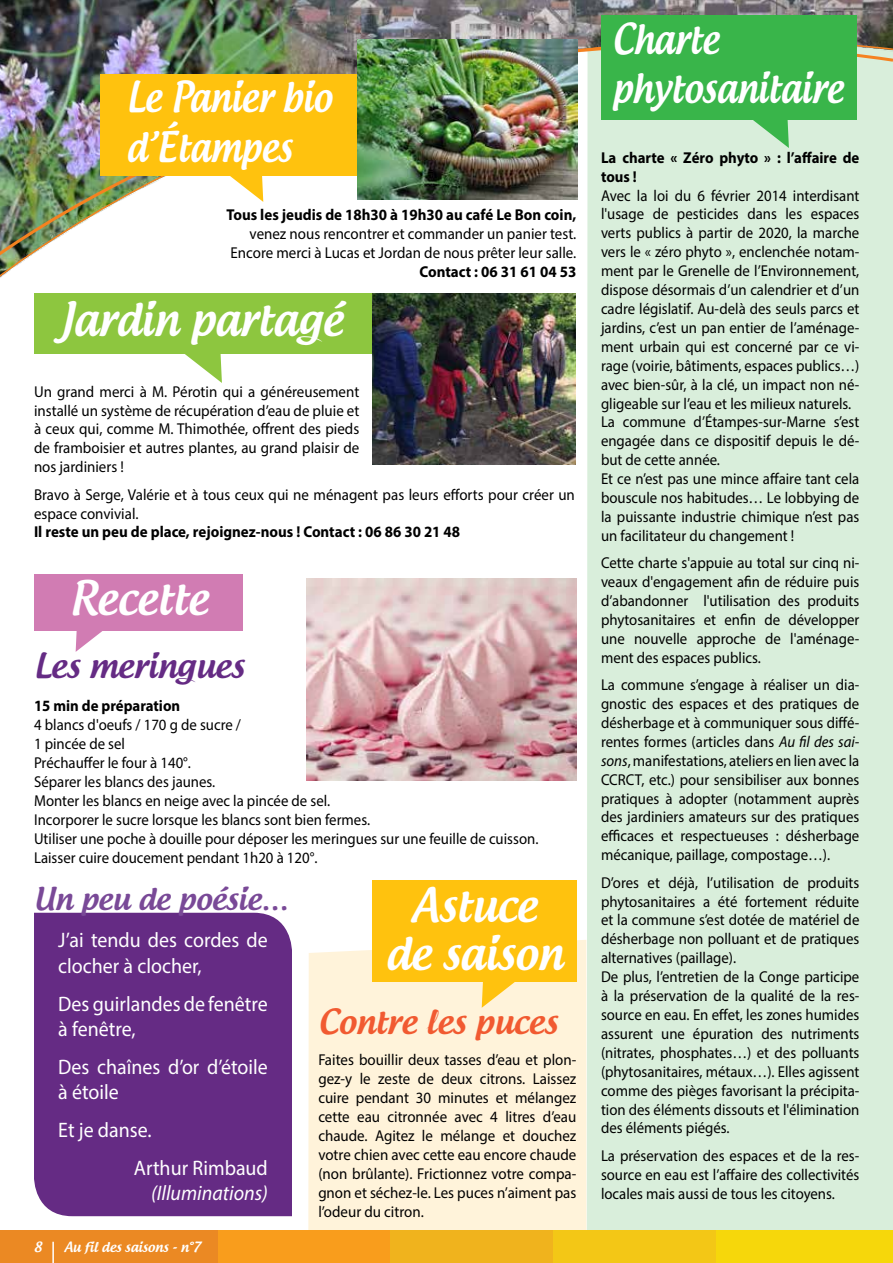
<style>
.page{position:relative;width:893px;height:1263px;background:#fff}
.page>*{position:absolute;margin:0;border:0;box-sizing:border-box;transform-origin:0 0}
.t1{font:500 45px/48px "Androgyne";color:#fff;text-align:center;scale:.95 1}
.t2{font:500 40.5px/49.5px "Androgyne";color:#fff;scale:.87 1}
.t3{font:500 33px "Androgyne";color:#f15a31}
.t4{font:500 33px "Androgyne";color:#652b84}
.t5{font:500 30px "Androgyne";color:#794997}
.t6{font:21px/25.2px "Myriad Pro";color:#fff;scale:.95 1}
.t7{font:italic 21px "Myriad Pro";color:#fff;scale:.95 1}
.t8{font:15.75px/18.9px "Myriad Pro";color:#000;scale:.94 1}
.t9{font:15.75px/18.9px "Myriad Pro";color:#000;text-align:justify;scale:.95 1}
.t10{font:700 15.75px "Myriad Pro";color:#000;scale:.95 1}
.t11{font:700 15.75px/18.9px "Myriad Pro";color:#000;scale:.94 1}
.t12{font:500 13.5px "Androgyne";color:#fff}
.s1{font-style:italic}
</style>
<div class="page">
<div style="left:308px;top:940px;width:278px;height:290px;background:#fff3da"></div>
<div style="left:587px;top:320px;width:306px;height:910px;background:#d9eedb"></div>
<div style="left:371px;top:300px;width:522px;height:20px;background:#d9eedb"></div>
<img style="left:0;top:0;width:893px;height:300px">
<div style="left:34px;top:293px;width:337px;height:61px;background:#8dc63f"></div>
<svg style="left:185px;top:354px;width:37px;height:29px"></svg>
<div style="left:601px;top:15px;width:256px;height:104px;background:#39b54a"></div>
<svg style="left:750px;top:119px;width:39px;height:29px"></svg>
<div style="left:34px;top:913px;width:258px;height:303px;background:#652b84"></div>
<div style="left:34px;top:574px;width:208px;height:56px;background:#d17cb3"></div>
<svg style="left:76px;top:630px;width:39px;height:22px"></svg>
<img style="left:306px;top:578px;width:270px;height:203px">
<div style="left:372px;top:880px;width:204px;height:102px;background:#ffc20e"></div>
<svg style="left:482px;top:982px;width:39px;height:26px"></svg>
<div style="left:100px;top:74px;width:258px;height:102px;background:#ffc20e"></div>
<svg style="left:224px;top:176px;width:39px;height:26px"></svg>
<img style="left:372px;top:293px;width:203px;height:171px">
<img style="left:357px;top:39px;width:220px;height:161px">
<div style="left:0;top:1230px;width:219px;height:33px;background:#eb8923"></div>
<div style="left:218px;top:1230px;width:177px;height:33px;background:#f99d1c"></div>
<div style="left:390px;top:1230px;width:177px;height:33px;background:#f0b31d"></div>
<div style="left:553px;top:1230px;width:177px;height:33px;background:#f3c716"></div>
<div style="left:716px;top:1230px;width:177px;height:33px;background:#f6d70b"></div>
<hr style="left:52px;top:1242px;width:2px;height:21px;background:#fff">
<h2 class="t2" style="left:127px;top:72px;width:237px">Le Panier bio d’Étampes</h2>
<p class="t10" style="left:226px;top:205px;width:370px">Tous les jeudis de 18h30 à 19h30 au café Le Bon coin,</p>
<p class="t9" style="left:230px;top:224px;width:366px;text-align:right">venez nous rencontrer et commander un panier test.<br>Encore merci à Lucas et Jordan de nous prêter leur salle.</p>
<p class="t10" style="left:419px;top:261px;width:167px">Contact : 06 31 61 04 53</p>
<h1 class="t1" style="left:59px;top:295px;width:300px">Jardin partagé</h1>
<p class="t9" style="left:34px;top:382px;width:344px">Un grand merci à M. Pérotin qui a généreusement installé un système de récupération d’eau de pluie et à ceux qui, comme M. Thimothée, offrent des pieds de framboisier et autres plantes, au grand plaisir de nos jardiniers !</p>
<p class="t9" style="left:34px;top:485px;width:571px">Bravo à Serge, Valérie et à tous ceux qui ne ménagent pas leurs efforts pour créer un espace convivial.</p>
<p class="t10" style="left:34px;top:522px;width:450px">Il reste un peu de place, rejoignez-nous ! Contact : 06 86 30 21 48</p>
<h1 class="t1" style="left:70px;top:574px;width:147px">Recette</h1>
<h3 class="t4" style="left:34px;top:644px;width:212px">Les meringues</h3>
<p class="t11" style="left:34px;top:696px;width:157px">15 min de préparation</p>
<p class="t8" style="left:34px;top:715px;width:538px">4 blancs d'oeufs / 170 g de sucre /<br>1 pincée de sel<br>Préchauffer le four à 140°.<br>Séparer les blancs des jaunes.<br>Monter les blancs en neige avec la pincée de sel.<br>Incorporer le sucre lorsque les blancs sont bien fermes.<br>Utiliser une poche à douille pour déposer les meringues sur une feuille de cuisson.<br>Laisser cuire doucement pendant 1h20 à 120°.</p>
<h3 class="t5" style="left:34px;top:880px;width:256px">Un peu de poésie…</h3>
<h3 class="t6" style="left:58px;top:927px;width:222px">J’ai tendu des cordes de clocher à clocher,</h3>
<h3 class="t6" style="left:58px;top:990px;width:222px">Des guirlandes de fenêtre à fenêtre,</h3>
<h3 class="t6" style="left:58px;top:1054px;width:222px">Des chaînes d’or d’étoile à étoile</h3>
<h3 class="t6" style="left:134px;top:1110px;width:143px;line-height:38px;text-indent:-76px">Et je danse.<br>Arthur Rimbaud</h3>
<h3 class="t7" style="left:151px;top:1180px;width:124px">(Illuminations)</h3>
<p class="t12" style="left:34px;top:1238px;width:10px">8</p>
<p class="t12" style="left:64px;top:1238px;width:137px">Au fil des saisons - n°7</p>
<h1 class="t1" style="left:386px;top:880px;width:188px">Astuce de saison</h1>
<h3 class="t3" style="left:318px;top:1000px;width:241px">Contre les puces</h3>
<p class="t9" style="left:318px;top:1050px;width:273px">Faites bouillir deux tasses d’eau et plon&shy;gez-y le zeste de deux citrons. Laissez cuire pendant 30 minutes et mélangez cette eau citronnée avec 4 litres d’eau chaude. Agitez le mélange et douchez votre chien avec cette eau encore chaude (non brûlante). Frictionnez votre compa&shy;gnon et séchez-le. Les puces n’aiment pas l’odeur du citron.</p>
<h2 class="t2" style="left:612px;top:14px;width:267px">Charte phytosanitaire</h2>
<p class="t11" style="left:601px;top:147px;width:276px">La charte « Zéro phyto » : l’affaire de tous !</p>
<p class="t8" style="left:601px;top:186px;width:276px">Avec la loi du 6 février 2014 interdisant l'usage de pesticides dans les espaces verts publics à partir de 2020, la marche vers le « zéro phyto », enclenchée notam&shy;ment par le Grenelle de l’Environnement, dispose désormais d’un calendrier et d’un cadre législatif. Au-delà des seuls parcs et jardins, c’est un pan entier de l’aménage&shy;ment urbain qui est concerné par ce vi&shy;rage (voirie, bâtiments, espaces publics…) avec bien-sûr, à la clé, un impact non né&shy;gligeable sur l’eau et les milieux naturels.<br>La commune d’Étampes-sur-Marne s’est engagée dans ce dispositif depuis le dé&shy;but de cette année.<br>Et ce n’est pas une mince affaire tant cela bouscule nos habitudes… Le lobbying de la puissante industrie chimique n’est pas un facilitateur du changement !</p>
<p class="t8" style="left:601px;top:553px;width:276px;text-align:justify">Cette charte s'appuie au total sur cinq ni&shy;veaux d'engagement afin de réduire puis d’abandonner l'utilisation des produits phytosanitaires et enfin de développer une nouvelle approche de l'aménage&shy;ment des espaces publics.</p>
<p class="t8" style="left:601px;top:675px;width:276px;text-align:justify">La commune s’engage à réaliser un dia&shy;gnostic des espaces et des pratiques de désherbage et à communiquer sous diffé&shy;rentes formes (articles dans <span class="s1">Au fil des sai&shy;sons</span>, manifestations, ateliers en lien avec la CCRCT, etc.) pour sensibiliser aux bonnes pratiques à adopter (notamment auprès des jardiniers amateurs sur des pratiques efficaces et respectueuses : désherbage mécanique, paillage, compostage…).</p>
<p class="t8" style="left:601px;top:873px;width:276px">D’ores et déjà, l’utilisation de produits phytosanitaires a été fortement réduite et la commune s’est dotée de matériel de désherbage non polluant et de pratiques alternatives (paillage).<br>De plus, l’entretien de la Conge participe à la préservation de la qualité de la res&shy;source en eau. En effet, les zones humides assurent une épuration des nutriments (nitrates, phosphates…) et des polluants (phytosanitaires, métaux…). Elles agissent comme des pièges favorisant la précipita&shy;tion des éléments dissouts et l'élimination des éléments piégés.</p>
<p class="t8" style="left:601px;top:1146px;width:276px;text-align:justify">La préservation des espaces et de la res&shy;source en eau est l’affaire des collectivités locales mais aussi de tous les citoyens.</p>
</div>
